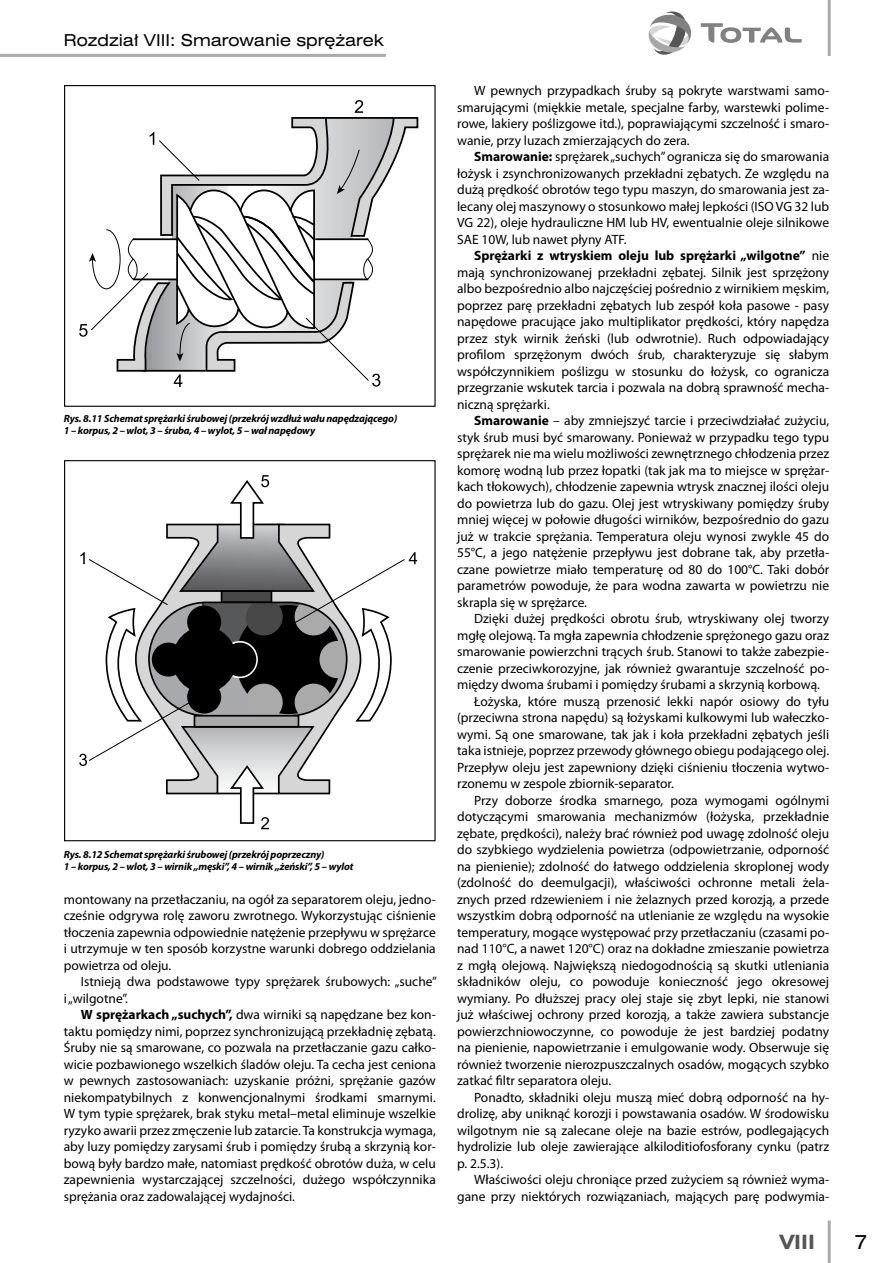
<style>
.page{position:relative;width:893px;height:1263px;background:#fff}
.page>*{position:absolute;margin:0;border:0;box-sizing:border-box;transform-origin:0 0}
.t1{font:700 18px "Swis 721 Ex PL";color:#565656}
.t2{font:18px "Swis 721 Ex PL";color:#000}
.t3{font:15px "Swis 721 Ex PL";color:#000}
.podstawa{font:13.5px/16.5px "Myriad Pro";color:#000;text-align:justify}
.t4{font:italic 700 10.5px "Myriad Pro";letter-spacing:-.015em;color:#000}
.s1{font-weight:700}
</style>
<div class="page">
<hr style="left:0;top:54px;width:386px;height:3px;background:#aaa">
<svg style="left:648px;top:11px;width:43px;height:44px"></svg>
<svg style="left:701px;top:23px;width:101px;height:20px"></svg>
<hr style="left:828px;top:1220px;width:3px;height:43px;background:#aaa">
<hr style="left:828px;top:0;width:3px;height:56px;background:#aaa">
<svg style="left:79px;top:100px;width:340px;height:287px"></svg>
<div style="left:64px;top:85px;width:372px;height:322px;border:1px solid #000"></div>
<svg style="left:79px;top:475px;width:338px;height:354px"></svg>
<div style="left:64px;top:460px;width:372px;height:381px;border:1px solid #000"></div>
<p class="t3" style="left:64px;top:31px;width:321px">Rozdział VIII: Smarowanie sprężarek</p>
<p class="t4" style="left:64px;top:413px;width:335px">Rys. 8.11 Schemat sprężarki śrubowej (przekrój wzdłuż wału napędzającego)</p>
<p class="t4" style="left:64px;top:425px;width:253px">1 – korpus, 2 – wlot, 3 – śruba, 4 – wylot, 5 – wał napędowy</p>
<p class="t4" style="left:64px;top:848px;width:262px">Rys. 8.12 Schemat sprężarki śrubowej (przekrój poprzeczny)</p>
<p class="t4" style="left:64px;top:860px;width:291px">1 – korpus, 2 – wlot, 3 – wirnik „męski”, 4 – wirnik „żeński”, 5 – wylot</p>
<p class="podstawa" style="left:64px;top:891px;width:374px">montowany na przetłaczaniu, na ogół za separatorem oleju, jedno&shy;cześnie odgrywa rolę zaworu zwrotnego. Wykorzystując ciśnienie tłoczenia zapewnia odpowiednie natężenie przepływu w sprężarce i utrzymuje w ten sposób korzystne warunki dobrego oddzielania powietrza od oleju.</p>
<p class="podstawa" style="left:64px;top:974px;width:375px;text-indent:17px">Istnieją dwa podstawowe typy sprężarek śrubowych: „suche” i „wilgotne”.</p>
<p class="podstawa" style="left:64px;top:1007px;width:374px;text-indent:17px"><span class="s1">W sprężarkach „suchych”,</span> dwa wirniki są napędzane bez kon&shy;taktu pomiędzy nimi, poprzez synchronizującą przekładnię zębatą.<br>Śruby nie są smarowane, co pozwala na przetłaczanie gazu całko&shy;wicie pozbawionego wszelkich śladów oleju. Ta cecha jest ceniona w pewnych zastosowaniach: uzyskanie próżni, sprężanie gazów niekompatybilnych z konwencjonalnymi środkami smarnymi.<br>W tym typie sprężarek, brak styku metal–metal eliminuje wszelkie ryzyko awarii przez zmęczenie lub zatarcie. Ta konstrukcja wymaga, aby luzy pomiędzy zarysami śrub i pomiędzy śrubą a skrzynią kor&shy;bową były bardzo małe, natomiast prędkość obrotów duża, w celu zapewnienia wystarczającej szczelności, dużego współczynnika sprężania oraz zadowalającej wydajności.</p>
<p class="podstawa" style="left:457px;top:83px;width:374px;text-indent:17px">W pewnych przypadkach śruby są pokryte warstwami samo&shy;smarującymi (miękkie metale, specjalne farby, warstewki polime&shy;rowe, lakiery poślizgowe itd.), poprawiającymi szczelność i smaro&shy;wanie, przy luzach zmierzających do zera.</p>
<p class="podstawa" style="left:457px;top:149px;width:374px;text-indent:17px"><span class="s1">Smarowanie:</span> sprężarek „suchych” ogranicza się do smarowania łożysk i zsynchronizowanych przekładni zębatych. Ze względu na dużą prędkość obrotów tego typu maszyn, do smarowania jest za&shy;lecany olej maszynowy o stosunkowo małej lepkości (ISO VG 32 lub VG 22), oleje hydrauliczne HM lub HV, ewentualnie oleje silnikowe SAE 10W, lub nawet płyny ATF.</p>
<p class="podstawa" style="left:457px;top:248px;width:374px;text-indent:17px"><span class="s1">Sprężarki z wtryskiem oleju lub sprężarki „wilgotne”</span> nie mają synchronizowanej przekładni zębatej. Silnik jest sprzężony albo bezpośrednio albo najczęściej pośrednio z wirnikiem męskim, poprzez parę przekładni zębatych lub zespół koła pasowe - pasy napędowe pracujące jako multiplikator prędkości, który napędza przez styk wirnik żeński (lub odwrotnie). Ruch odpowiadający profilom sprzężonym dwóch śrub, charakteryzuje się słabym współczynnikiem poślizgu w stosunku do łożysk, co ogranicza przegrzanie wskutek tarcia i pozwala na dobrą sprawność mecha&shy;niczną sprężarki.</p>
<p class="podstawa" style="left:457px;top:413px;width:374px;text-indent:17px"><span class="s1">Smarowanie</span> – aby zmniejszyć tarcie i przeciwdziałać zużyciu, styk śrub musi być smarowany. Ponieważ w przypadku tego typu sprężarek nie ma wielu możliwości zewnętrznego chłodzenia przez komorę wodną lub przez łopatki (tak jak ma to miejsce w sprężar&shy;kach tłokowych), chłodzenie zapewnia wtrysk znacznej ilości oleju do powietrza lub do gazu. Olej jest wtryskiwany pomiędzy śruby mniej więcej w połowie długości wirników, bezpośrednio do gazu już w trakcie sprężania. Temperatura oleju wynosi zwykle 45 do 55°C, a jego natężenie przepływu jest dobrane tak, aby przetła&shy;czane powietrze miało temperaturę od 80 do 100°C. Taki dobór parametrów powoduje, że para wodna zawarta w powietrzu nie skrapla się w sprężarce.</p>
<p class="podstawa" style="left:457px;top:611px;width:374px;text-indent:17px">Dzięki dużej prędkości obrotu śrub, wtryskiwany olej tworzy mgłę olejową. Ta mgła zapewnia chłodzenie sprężonego gazu oraz smarowanie powierzchni trących śrub. Stanowi to także zabezpie&shy;czenie przeciwkorozyjne, jak również gwarantuje szczelność po&shy;między dwoma śrubami i pomiędzy śrubami a skrzynią korbową.</p>
<p class="podstawa" style="left:457px;top:693px;width:374px;text-indent:17px">Łożyska, które muszą przenosić lekki napór osiowy do tyłu (przeciwna strona napędu) są łożyskami kulkowymi lub wałeczko&shy;wymi. Są one smarowane, tak jak i koła przekładni zębatych jeśli taka istnieje, poprzez przewody głównego obiegu podającego olej.<br>Przepływ oleju jest zapewniony dzięki ciśnieniu tłoczenia wytwo&shy;rzonemu w zespole zbiornik-separator.</p>
<p class="podstawa" style="left:457px;top:792px;width:374px;text-indent:17px">Przy doborze środka smarnego, poza wymogami ogólnymi dotyczącymi smarowania mechanizmów (łożyska, przekładnie zębate, prędkości), należy brać również pod uwagę zdolność oleju do szybkiego wydzielenia powietrza (odpowietrzanie, odporność na pienienie); zdolność do łatwego oddzielenia skroplonej wody (zdolność do deemulgacji), właściwości ochronne metali żela&shy;znych przed rdzewieniem i nie żelaznych przed korozją, a przede wszystkim dobrą odporność na utlenianie ze względu na wysokie temperatury, mogące występować przy przetłaczaniu (czasami po&shy;nad 110°C, a nawet 120°C) oraz na dokładne zmieszanie powietrza z mgłą olejową. Największą niedogodnością są skutki utleniania składników oleju, co powoduje konieczność jego okresowej wymiany. Po dłuższej pracy olej staje się zbyt lepki, nie stanowi już właściwej ochrony przed korozją, a także zawiera substancje powierzchniowoczynne, co powoduje że jest bardziej podatny na pienienie, napowietrzanie i emulgowanie wody. Obserwuje się również tworzenie nierozpuszczalnych osadów, mogących szybko zatkać filtr separatora oleju.</p>
<p class="podstawa" style="left:457px;top:1089px;width:374px;text-indent:17px">Ponadto, składniki oleju muszą mieć dobrą odporność na hy&shy;drolizę, aby uniknąć korozji i powstawania osadów. W środowisku wilgotnym nie są zalecane oleje na bazie estrów, podlegających hydrolizie lub oleje zawierające alkiloditiofosforany cynku (patrz p. 2.5.3).</p>
<p class="podstawa" style="left:457px;top:1172px;width:374px;text-align:right">Właściwości oleju chroniące przed zużyciem są również wyma&shy;gane przy niektórych rozwiązaniach, mających parę podwymia-</p>
<h1 class="t1" style="left:780px;top:1230px;width:37px">VIII</h1>
<h1 class="t2" style="left:854px;top:1230px;width:15px">7</h1>
</div>
